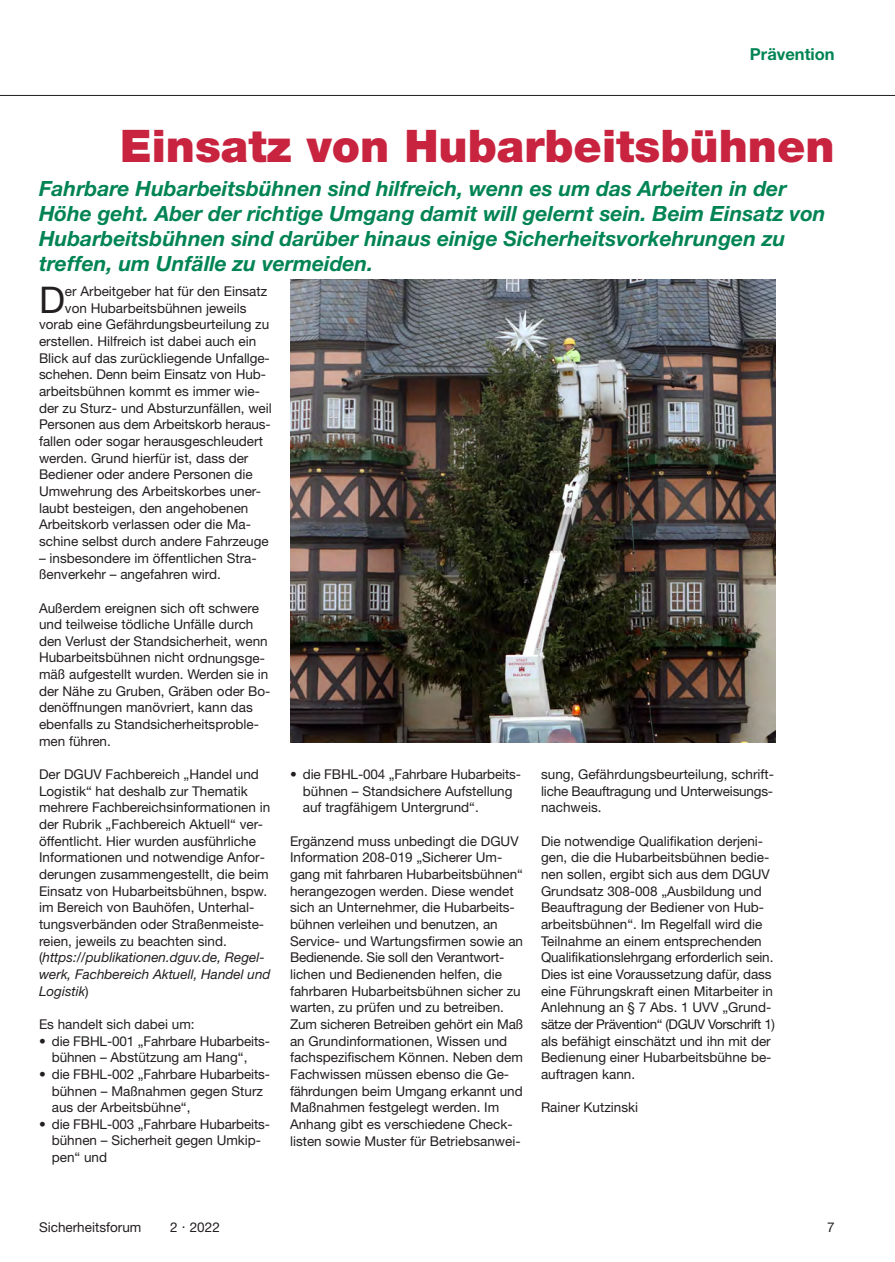
<style>
.page{position:relative;width:895px;height:1262px;background:#fff}
.page>*{position:absolute;margin:0;border:0;box-sizing:border-box;transform-origin:0 0}
.t1{font:900 45px "Helvetica Neue LT Std";color:#c8233f}
.t2{font:36.75px "Helvetica Neue LT Std";color:#231f20}
.t3{font:italic 700 21px/25.2px "Helvetica Neue LT Std";color:#008454}
.t4{font:700 16.5px "Helvetica Neue LT Std";color:#008454}
.t5{font:13.5px/16.6px "Helvetica Neue LT Std";color:#231f20}
.s1{font-style:italic}
</style>
<div class="page">
<hr style="left:0;top:95px;width:894px;height:1px;background:#231f20">
<img style="left:290px;top:279px;width:485px;height:464px">
<p class="t4" style="left:749px;top:49px;width:86px">Prävention</p>
<p class="t1" style="left:120px;top:129px;width:716px">Einsatz von Hubarbeitsbühnen</p>
<p class="t3" style="left:39px;top:177px;width:788px">Fahrbare Hubarbeitsbühnen sind hilfreich, wenn es um das Arbeiten in der Höhe geht. Aber der richtige Umgang damit will gelernt sein. Beim Einsatz von Hubarbeitsbühnen sind darüber hinaus einige Sicherheitsvorkehrungen zu treffen, um Unfälle zu vermeiden.</p>
<p class="t2" style="left:39px;top:286px;width:27px">D</p>
<p class="t5" style="left:65px;top:284px;width:204px">er Arbeitgeber hat für den Einsatz</p>
<p class="t5" style="left:65px;top:301px;width:183px">von Hubarbeitsbühnen jeweils</p>
<p class="t5" style="left:39px;top:318px;width:232px">vor ab eine Gefährdungsbeurteilung zu</p>
<p class="t5" style="left:39px;top:334px;width:219px">erstellen. Hilfreich ist dabei auch ein</p>
<p class="t5" style="left:39px;top:351px;width:232px">Blick auf das zurückliegende Un fall ge -</p>
<p class="t5" style="left:39px;top:367px;width:229px">schehen. Denn beim Einsatz von Hub -</p>
<p class="t5" style="left:39px;top:384px;width:222px">arbeitsbühnen kommt es immer wie-</p>
<p class="t5" style="left:39px;top:401px;width:234px">der zu Sturz- und Absturz unfäl len, weil</p>
<p class="t5" style="left:39px;top:417px;width:233px">Personen aus dem Arbeits korb her aus-</p>
<p class="t5" style="left:39px;top:434px;width:225px">fallen oder sogar heraus ge schleudert</p>
<p class="t5" style="left:39px;top:451px;width:211px">werden. Grund hierfür ist, dass der</p>
<p class="t5" style="left:39px;top:467px;width:215px">Be diener oder andere Per sonen die</p>
<p class="t5" style="left:39px;top:484px;width:223px">Umwehrung des Arbeitskorbes uner-</p>
<p class="t5" style="left:39px;top:501px;width:211px">laubt besteigen, den angehobenen</p>
<p class="t5" style="left:39px;top:517px;width:213px">Arbeits korb verlassen oder die Ma -</p>
<p class="t5" style="left:39px;top:534px;width:231px">schi ne selbst durch andere Fahrzeuge</p>
<p class="t5" style="left:39px;top:551px;width:219px">– insbesondere im öffentlichen Stra - ßenverkehr – angefahren wird.</p>
<p class="t5" style="left:39px;top:601px;width:233px">Außerdem ereignen sich oft schwe re und teilweise tödliche Unfälle durch den Verlust der Standsicherheit, wenn Hubarbeits bühnen nicht ordnungsge&shy;mäß aufgestellt wurden. Werden sie in der Nähe zu Gruben, Gräben oder Bo - denöffnungen manövriert, kann das ebenfalls zu Standsicherheits proble - men führen.</p>
<p class="t5" style="left:39px;top:767px;width:233px">Der DGUV Fachbereich „Handel und Logistik“ hat deshalb zur Thematik mehrere Fachbereichsinformationen in der Rubrik „Fachbereich Aktuell“ ver&shy;öffentlicht. Hier wurden ausführliche Informationen und notwendige An for - de rungen zusammengestellt, die beim Einsatz von Hubarbeitsbühnen, bspw. im Bereich von Bauhöfen, Unterhal - tungs verbänden oder Stra ßenmeiste - reien, jeweils zu beachten sind. (<span class="s1">https://publikationen.dguv.de, Regel - werk, Fachbereich Aktuell, Handel und Logistik</span>)</p>
<p class="t5" style="left:39px;top:1017px;width:157px">Es handelt sich dabei um:</p>
<p class="t5" style="left:39px;top:1033px;width:232px">• die FBHL-001 „Fahrbare Hubarbeits-</p>
<p class="t5" style="left:52px;top:1050px;width:197px">bühnen – Abstützung am Hang“,</p>
<p class="t5" style="left:52px;top:1067px;width:220px;text-indent:-13px">• die FBHL-002 „Fahrbare Hubarbeits - bühnen – Maßnahmen gegen Sturz aus der Arbeitsbühne“,</p>
<p class="t5" style="left:52px;top:1117px;width:220px;text-indent:-13px">• die FBHL-003 „Fahrbare Hubarbeits&shy;bühnen – Sicherheit gegen Umkip&shy;pen“ und</p>
<p class="t5" style="left:303px;top:767px;width:220px;text-indent:-13px">• die FBHL-004 „Fahrbare Hubar beits&shy;bühnen – Standsichere Aufstellung auf tragfähigem Untergrund“.</p>
<p class="t5" style="left:290px;top:834px;width:235px">Ergänzend muss unbedingt die DGUV Information 208-019 „Sicherer Um - gang mit fahrbaren Hubarbeits büh nen“ herangezogen werden. Diese wendet sich an Unternehmer, die Hub arbeits - bühnen verleihen und benutzen, an<br>Ser vice- und Wartungsfirmen sowie an Bedienende. Sie soll den Ver ant wort - lichen und Bedien en den helfen, die fahrbaren Hubar beitsbüh nen sicher zu warten, zu prüfen und zu betreiben.<br>Zum sicheren Betreiben gehört ein Maß an Grundinformationen, Wissen und fachspezifischem Können. Neben dem Fachwissen müssen ebenso die Ge - fähr dungen beim Um gang erkannt und Maßnahmen festgelegt werden. Im<br>An hang gibt es verschiedene Check - listen sowie Mus ter für Betriebsan wei -</p>
<p class="t5" style="left:541px;top:767px;width:234px;text-align:justify">sung, Gefähr dungs beurteilung, schrift&shy;liche Beauftragung und Unterweisungs&shy;nachweis.</p>
<p class="t5" style="left:541px;top:834px;width:235px">Die notwendige Qualifikation derjeni&shy;gen, die die Hubarbeitsbühnen bedie&shy;nen sollen, ergibt sich aus dem DGUV Grundsatz 308-008 „Ausbildung und Beauftragung der Bediener von Hub - arbeitsbühnen“. Im Regelfall wird die Teilnahme an einem entsprechenden Qualifikationslehrgang erforderlich sein.<br>Dies ist eine Voraussetzung dafür, dass eine Führungskraft einen Mit arbeiter in Anlehnung an § 7 Abs. 1 UVV „Grund - sätze der Prävention“ (DGUV Vorschrift 1) als befähigt einschätzt und ihn mit der Bedienung einer Hubarbeitsbühne be&shy;auftragen kann.</p>
<p class="t5" style="left:541px;top:1100px;width:98px">Rainer Kutzinski</p>
<p class="t5" style="left:39px;top:1220px;width:104px">Sicherheitsforum</p>
<p class="t5" style="left:170px;top:1220px;width:51px">2 . 2022</p>
<p class="t5" style="left:827px;top:1220px;width:9px">7</p>
</div>
